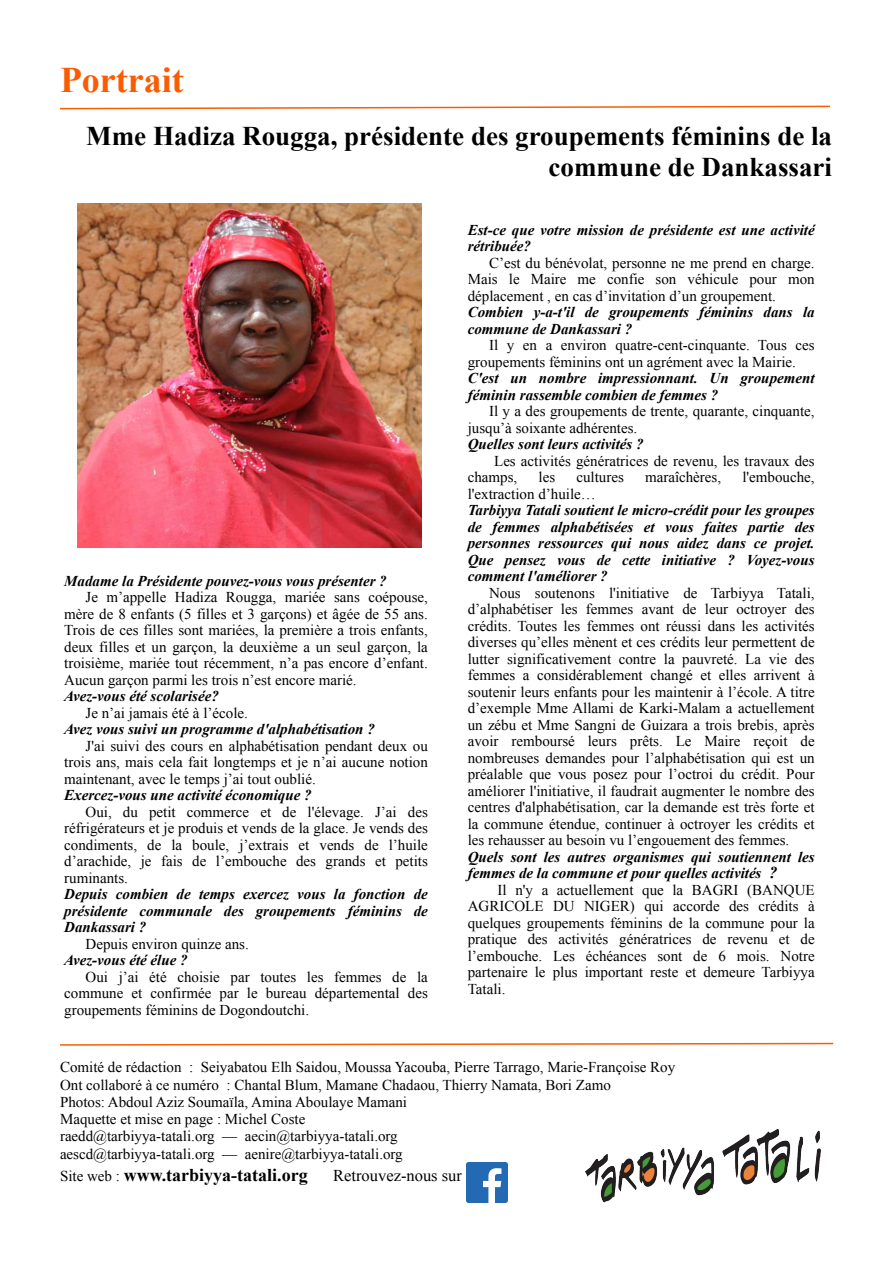
<style>
.page{position:relative;width:893px;height:1263px;background:#fff}
.page>*{position:absolute;margin:0;border:0;box-sizing:border-box;transform-origin:0 0}
.t1{font:700 36px "Times New Roman";color:#fa5c00}
.t2{font:700 27px/31px "Times New Roman";color:#000;text-align:right}
.t3{font:700 18px "Times New Roman";color:#000}
.t4{font:16.5px "Times New Roman";color:#000}
.t5{font:15px/16.5px "Times New Roman";color:#000;text-align:justify}
.t6{font:italic 700 15px/16.5px "Times New Roman";color:#000}
.s1{font-size:16.5px}
.s2{font-weight:400;font-size:15px}
</style>
<div class="page">
<svg style="left:60px;top:1042px;width:774px;height:4px"></svg>
<img style="left:585px;top:1130px;width:235px;height:73px">
<img style="left:467px;top:1162px;width:40px;height:41px">
<img style="left:77px;top:203px;width:344px;height:344px">
<svg style="left:60px;top:105px;width:770px;height:5px"></svg>
<h1 class="t1" style="left:60px;top:67px;width:125px">Portrait</h1>
<h2 class="t2" style="left:86px;top:123px;width:747px">Mme Hadiza Rougga, présidente des groupements féminins de la commune de Dankassari</h2>
<p class="t6" style="left:64px;top:574px;width:324px">Madame la Présidente pouvez-vous vous présenter ?</p>
<p class="t5" style="left:64px;top:590px;width:365px;text-indent:21px">Je m’appelle Hadiza Rougga, mariée sans coépouse, mère de 8 enfants (5 filles et 3 garçons) et âgée de 55 ans.<br>Trois de ces filles sont mariées, la première a trois enfants, deux filles et un garçon, la deuxième a un seul garçon, la troisième, mariée tout récemment, n’a pas encore d’enfant.<br>Aucun garçon parmi les trois n’est encore marié.</p>
<p class="t6" style="left:64px;top:689px;width:156px">Avez-vous été scolarisée?</p>
<p class="t5" style="left:86px;top:706px;width:164px">Je n’ai jamais été à l’école.</p>
<p class="t6" style="left:64px;top:722px;width:312px">Avez vous suivi un programme d'alphabétisation ?</p>
<p class="t5" style="left:64px;top:739px;width:365px;text-indent:21px">J'ai suivi des cours en alphabétisation pendant deux ou trois ans, mais cela fait longtemps et je n’ai aucune notion maintenant, avec le temps j’ai tout oublié.</p>
<p class="t6" style="left:64px;top:788px;width:249px">Exercez-vous une activité économique ?</p>
<p class="t5" style="left:64px;top:805px;width:365px;text-indent:21px">Oui, du petit commerce et de l'élevage. J’ai des réfrigérateurs et je produis et vends de la glace. Je vends des condiments, de la boule, j’extrais et vends de l’huile d’arachide, je fais de l’embouche des grands et petits ruminants.</p>
<p class="t6" style="left:64px;top:887px;width:365px;text-align:justify">Depuis combien de temps exercez vous la fonction de présidente communale des groupements féminins de Dankassari ?</p>
<p class="t5" style="left:86px;top:937px;width:165px">Depuis environ quinze ans.</p>
<p class="t6" style="left:64px;top:953px;width:125px">Avez-vous été élue ?</p>
<p class="t5" style="left:64px;top:970px;width:365px;text-indent:21px">Oui j’ai été choisie par toutes les femmes de la commune et confirmée par le bureau départemental des groupements féminins de Dogondoutchi.</p>
<p class="t6" style="left:468px;top:223px;width:348px">Est-ce que votre mission de présidente est une activité rétribuée?</p>
<p class="t5" style="left:468px;top:256px;width:348px;text-indent:21px">C’est du bénévolat, personne ne me prend en charge.<br>Mais le Maire me confie son véhicule pour mon déplacement , en cas d’invitation d’un groupement.</p>
<p class="t6" style="left:468px;top:305px;width:348px">Combien y-a-t'il de groupements féminins dans la commune de Dankassari ?</p>
<p class="t5" style="left:468px;top:338px;width:348px;text-indent:21px">Il y en a environ quatre-cent-cinquante. Tous ces groupements féminins ont un agrément avec la Mairie.</p>
<p class="t6" style="left:468px;top:371px;width:348px">C'est un nombre impressionnant. Un groupement féminin rassemble combien de femmes ?</p>
<p class="t5" style="left:468px;top:404px;width:348px;text-indent:21px">Il y a des groupements de trente, quarante, cinquante, jusqu’à soixante adhérentes.</p>
<p class="t6" style="left:468px;top:437px;width:177px">Quelles sont leurs activités ?</p>
<p class="t5" style="left:468px;top:454px;width:348px;text-indent:26px">Les activités génératrices de revenu, les travaux des champs,</p>
<p class="t5" style="left:538px;top:470px;width:18px">les</p>
<p class="t5" style="left:576px;top:470px;width:49px">cultures</p>
<p class="t5" style="left:645px;top:470px;width:78px">maraîchères,</p>
<p class="t5" style="left:742px;top:470px;width:74px">l'embouche,</p>
<p class="t5" style="left:468px;top:487px;width:130px">l'extraction d’huile…</p>
<p class="t6" style="left:468px;top:503px;width:348px;text-align:justify">Tarbiyya Tatali soutient le micro-crédit pour les groupes de femmes alphabétisées et vous faites partie des personnes ressources qui nous aidez dans ce projet.<br>Que pensez vous de cette initiative ? Voyez-vous comment l'améliorer ?</p>
<p class="t5" style="left:468px;top:586px;width:348px;text-indent:21px">Nous soutenons l'initiative de Tarbiyya Tatali, d’alphabétiser les femmes avant de leur octroyer des crédits. Toutes les femmes ont réussi dans les activités diverses qu’elles mènent et ces crédits leur permettent de lutter significativement contre la pauvreté. La vie des femmes a considérablement changé et elles arrivent à soutenir leurs enfants pour les maintenir à l’école. A titre d’exemple Mme Allami de Karki-Malam a actuellement un zébu et Mme Sangni de Guizara a trois brebis, après avoir remboursé leurs prêts. Le Maire reçoit de nombreuses demandes pour l’alphabétisation qui est un préalable que vous posez pour l’octroi du crédit. Pour améliorer l'initiative, il faudrait augmenter le nombre des centres d'alphabétisation, car la demande est très forte et la commune étendue, continuer à octroyer les crédits et les rehausser au besoin vu l’engouement des femmes.</p>
<p class="t6" style="left:468px;top:850px;width:348px">Quels sont les autres organismes qui soutiennent les femmes de la commune et pour quelles activités <span class="s1">?</span></p>
<p class="t5" style="left:468px;top:883px;width:348px;text-indent:30px">Il n'y a actuellement que la BAGRI (BANQUE AGRICOLE DU NIGER) qui accorde des crédits à quelques groupements féminins de la commune pour la pratique des activités génératrices de revenu et de l’embouche. Les échéances sont de 6 mois. Notre partenaire le plus important reste et demeure Tarbiyya Tatali.</p>
<p class="t5" style="left:60px;top:1060px;width:617px;line-height:17.2px;text-align:left">Comité de rédaction : Seiyabatou Elh Saidou, Moussa Yacouba, Pierre Tarrago, Marie-Françoise Roy Ont collaboré à ce numéro : Chantal Blum, Mamane Chadaou, Thierry Namata, Bori Zamo<br>Photos: Abdoul Aziz Soumaïla, Amina Aboulaye Mamani<br>Maquette et mise en page : Michel Coste<br>raedd@tarbiyya-tatali.org — aecin@tarbiyya-tatali.org<br>aescd@tarbiyya-tatali.org — aenire@tarbiyya-tatali.org</p>
<p class="t3" style="left:60px;top:1169px;width:249px"><span class="s2">Site web :</span> www.tarbiyya-tatali.org</p>
<p class="t4" style="left:333px;top:1170px;width:130px">Retrouvez-nous sur</p>
</div>
